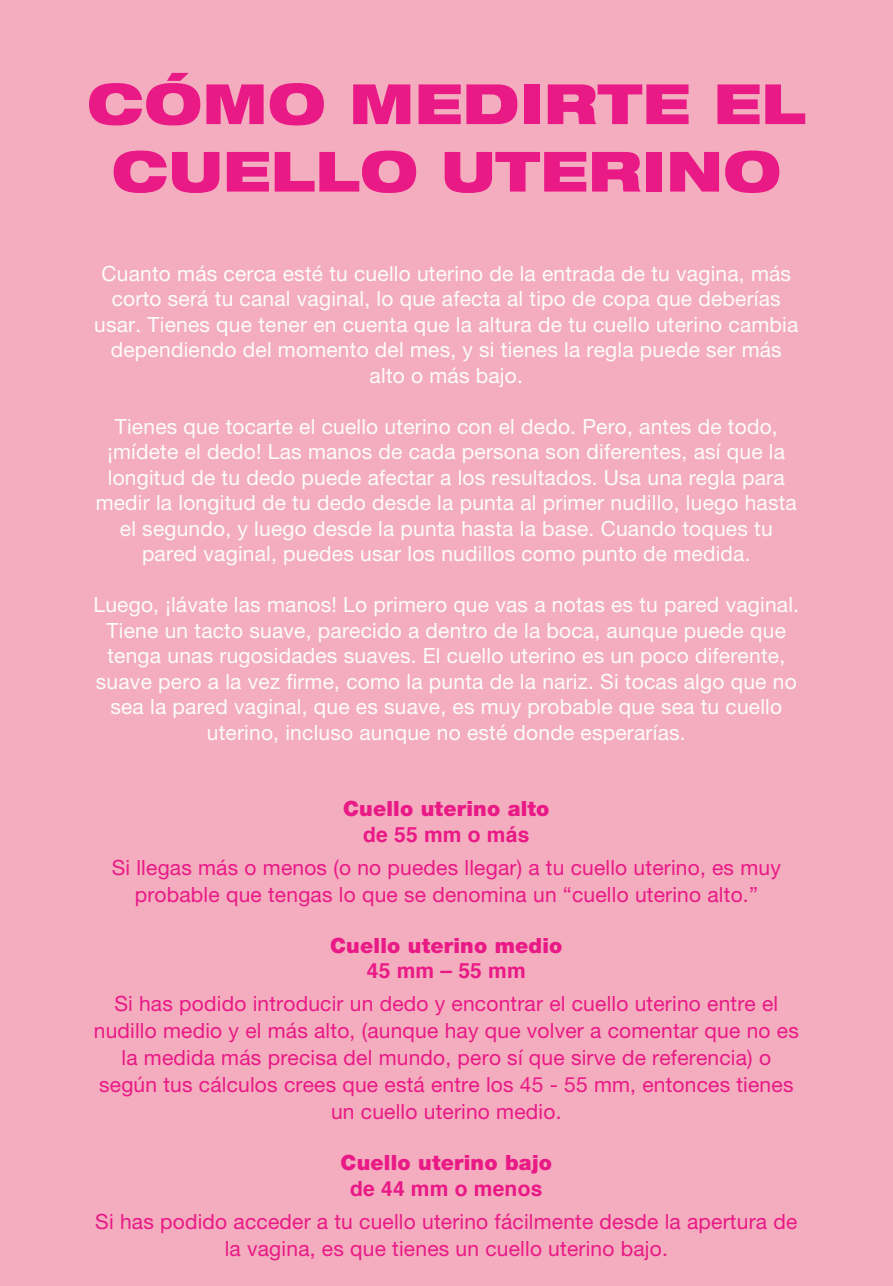
<style>
.page{position:relative;width:893px;height:1286px;background:#f3adbf}
.page>*{position:absolute;margin:0;border:0;box-sizing:border-box;transform-origin:0 0}
.t1{font:900 expanded 55.5px/67.5px "Helvetica Neue LT Pro";letter-spacing:.01em;color:#e91986;text-align:center}
.t2{font:21px/25.5px "Helvetica Neue LT Pro";letter-spacing:.01em;color:#fcfcfc;text-align:center}
.t3{font:21px/27px "Helvetica Neue LT Pro";letter-spacing:.01em;color:#e91986;text-align:center}
.t4{font:900 21px "Helvetica Neue LT Pro";letter-spacing:.01em;color:#e91986}
.t5{font:700 21px "Helvetica";letter-spacing:.01em;color:#e91986}
</style>
<div class="page">
<h1 class="t1" style="left:87px;top:69px;width:720px">CÓMO MEDIRTE EL<br>CUELLO UTERINO</h1>
<p class="t2" style="left:94px;top:260px;width:706px">Cuanto más cerca esté tu cuello uterino de la entrada de tu vagina, más corto será tu canal vaginal, lo que afecta al tipo de copa que deberías usar. Tienes que tener en cuenta que la altura de tu cuello uterino cambia dependiendo del momento del mes, y si tienes la regla puede ser más alto o más bajo.</p>
<p class="t2" style="left:96px;top:413px;width:703px">Tienes que tocarte el cuello uterino con el dedo. Pero, antes de todo, ¡mídete el dedo! Las manos de cada persona son diferentes, así que la longitud de tu dedo puede afectar a los resultados. Usa una regla para medir la longitud de tu dedo desde la punta al primer nudillo, luego hasta el segundo, y luego desde la punta hasta la base. Cuando toques tu pared vaginal, puedes usar los nudillos como punto de medida.</p>
<p class="t2" style="left:93px;top:591px;width:707px">Luego, ¡lávate las manos! Lo primero que vas a notas es tu pared vaginal.<br>Tiene un tacto suave, parecido a dentro de la boca, aunque puede que tenga unas rugosidades suaves. El cuello uterino es un poco diferente, suave pero a la vez firme, como la punta de la nariz. Si tocas algo que no sea la pared vaginal, que es suave, es muy probable que sea tu cuello uterino, incluso aunque no esté donde esperarías.</p>
<p class="t4" style="left:343px;top:796px;width:208px">Cuello uterino alto</p>
<p class="t5" style="left:363px;top:821px;width:168px">de 55 mm o más</p>
<p class="t3" style="left:112px;top:853px;width:671px">Si llegas más o menos (o no puedes llegar) a tu cuello uterino, es muy probable que tengas lo que se denomina un “cuello uterino alto.”</p>
<p class="t4" style="left:330px;top:932px;width:234px">Cuello uterino medio</p>
<p class="t5" style="left:367px;top:957px;width:160px">45 mm – 55 mm</p>
<p class="t3" style="left:94px;top:990px;width:707px">Si has podido introducir un dedo y encontrar el cuello uterino entre el nudillo medio y el más alto, (aunque hay que volver a comentar que no es la medida más precisa del mundo, pero sí que sirve de referencia) o según tus cálculos crees que está entre los 45 - 55 mm, entonces tienes un cuello uterino medio.</p>
<p class="t4" style="left:341px;top:1150px;width:213px">Cuello uterino bajo</p>
<p class="t5" style="left:350px;top:1175px;width:194px">de 44 mm o menos</p>
<p class="t3" style="left:95px;top:1207px;width:704px">Si has podido acceder a tu cuello uterino fácilmente desde la apertura de la vagina, es que tienes un cuello uterino bajo.</p>
</div>
